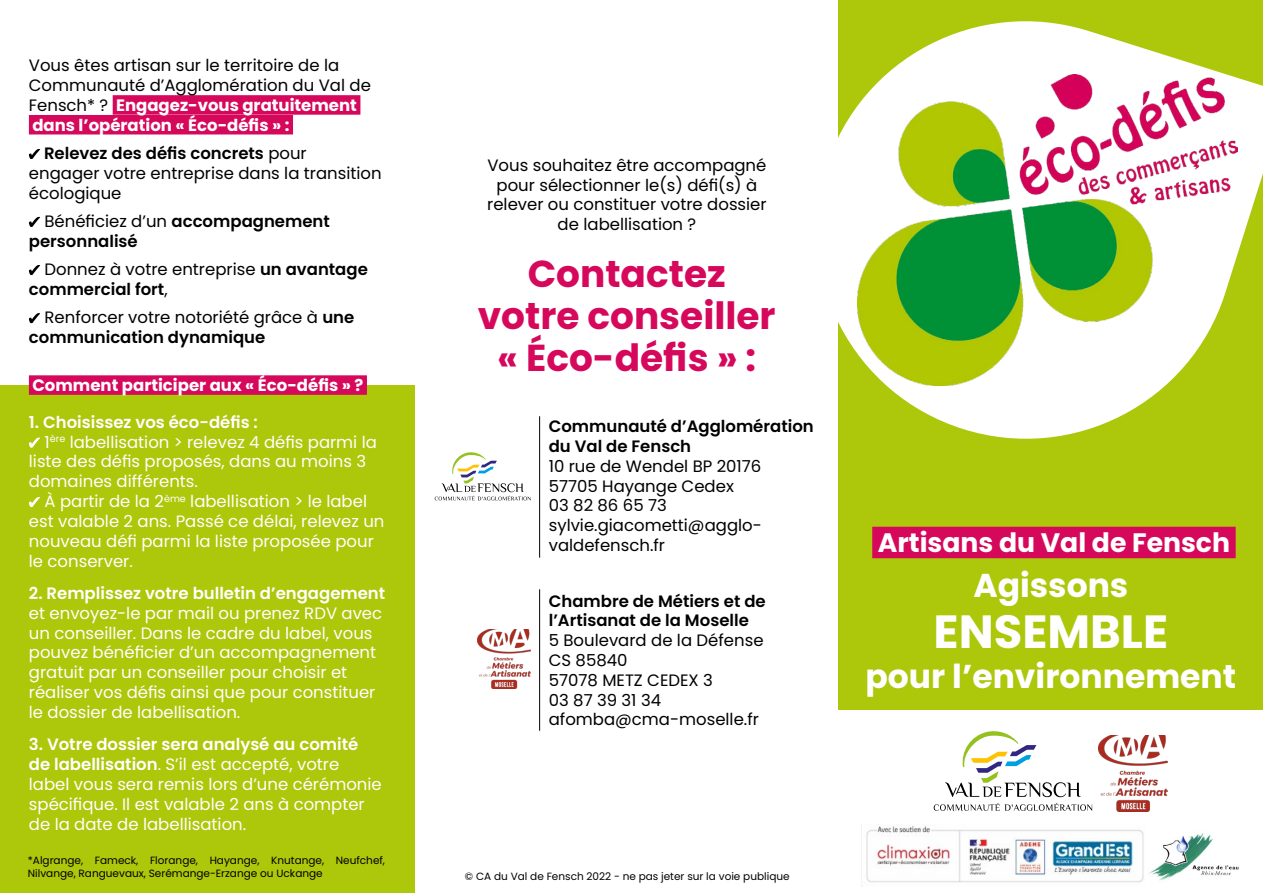
<style>
.page{position:relative;width:1263px;height:893px;background:#fff}
.page>*{position:absolute;margin:0;border:0;box-sizing:border-box;transform-origin:0 0}
.t1{font:700 46.5px "Poppins";color:#fff}
.t2{font:700 37.5px/42px "Poppins";color:#d6085c;text-align:center}
.t3{font:700 33px "Poppins";color:#fff}
.t4{font:700 26.7px "Poppins";color:#fff}
.t5{font:16.5px/19.8px "Poppins";color:#fff}
.t6{font:16.5px/19.8px "Poppins";color:#000}
.t7{font:600 16.5px/19.8px "Poppins";color:#000}
.t8{font:600 16.5px "Poppins";color:#fff}
.t9{font:700 16.5px "Poppins";color:#fff}
.t10{font:10.5px/12.6px "Poppins";color:#000}
.s1{font-weight:700;color:#fff}
.s2{font-weight:600}
.s3{font-weight:400}
</style>
<div class="page">
<div style="left:0;top:386px;width:415px;height:507px;background:#adc70a"></div>
<div style="left:839px;top:1px;width:424px;height:709px;background:#adc70a"></div>
<svg style="left:838px;top:0;width:425px;height:464px"></svg>
<div style="left:113px;top:95px;width:247px;height:20px;background:#d6085c"></div>
<div style="left:29px;top:115px;width:264px;height:19px;background:#d6085c"></div>
<div style="left:29px;top:375px;width:338px;height:20px;background:#d6085c"></div>
<svg style="left:29px;top:149px;width:11px;height:10px"></svg>
<svg style="left:29px;top:217px;width:11px;height:10px"></svg>
<svg style="left:29px;top:265px;width:11px;height:10px"></svg>
<svg style="left:29px;top:313px;width:11px;height:10px"></svg>
<svg style="left:29px;top:438px;width:11px;height:10px"></svg>
<svg style="left:29px;top:497px;width:11px;height:10px"></svg>
<div style="left:872px;top:527px;width:364px;height:31px;background:#d6085c"></div>
<img style="left:1099px;top:735px;width:68px;height:76px">
<img style="left:477px;top:630px;width:53px;height:58px">
<img style="left:862px;top:826px;width:282px;height:61px">
<img style="left:858px;top:75px;width:380px;height:310px">
<svg style="left:945px;top:731px;width:136px;height:66px"></svg>
<svg style="left:934px;top:803px;width:158px;height:8px"></svg>
<svg style="left:435px;top:452px;width:96px;height:49px"></svg>
<hr style="left:539px;top:416px;width:1px;height:142px;background:#000">
<hr style="left:539px;top:589px;width:1px;height:142px;background:#000">
<img style="left:1149px;top:833px;width:90px;height:48px">
<p class="t6" style="left:29px;top:56px;width:343px">Vous êtes artisan sur le territoire de la Communauté d’Agglomération du Val de Fensch* ? <span class="s1">Engagez-vous gratuitement dans l’opération « Éco-défis » :</span></p>
<p class="t6" style="left:29px;top:143px;width:354px;text-indent:15px"><span class="s2">Relevez des défis concrets</span> pour<br>engager votre entreprise dans la transition écologique</p>
<p class="t7" style="left:29px;top:211px;width:302px;text-indent:16px"><span class="s3">Bénéficiez d’un</span> accompagnement personnalisé</p>
<p class="t7" style="left:29px;top:259px;width:340px;text-indent:16px"><span class="s3">Donnez à votre entreprise</span> un avantage commercial fort<span class="s3">,</span></p>
<p class="t6" style="left:29px;top:308px;width:327px;text-indent:16px">Renforcer votre notoriété grâce à <span class="s2">une communication dynamique</span></p>
<p class="t9" style="left:32px;top:376px;width:333px">Comment participer aux « Éco-défis » ?</p>
<p class="t8" style="left:29px;top:413px;width:231px">1. Choisissez vos éco-défis :</p>
<p class="t5" style="left:45px;top:432px;width:334px">1<sup>ère</sup> labellisation &gt; relevez 4 défis parmi la</p>
<p class="t5" style="left:29px;top:452px;width:339px">liste des défis proposés, dans au moins 3</p>
<p class="t5" style="left:29px;top:472px;width:171px">domaines différents.</p>
<p class="t5" style="left:45px;top:491px;width:324px">À partir de la 2<sup>ème</sup> labellisation &gt; le label</p>
<p class="t5" style="left:29px;top:511px;width:357px">est valable 2 ans. Passé ce délai, relevez un</p>
<p class="t5" style="left:29px;top:531px;width:346px">nouveau défi parmi la liste proposée pour</p>
<p class="t5" style="left:29px;top:551px;width:105px">le conserver.</p>
<p class="t8" style="left:29px;top:584px;width:358px">2. Remplissez votre bulletin d’engagement</p>
<p class="t5" style="left:29px;top:603px;width:355px">et envoyez-le par mail ou prenez RDV avec un conseiller. Dans le cadre du label, vous pouvez bénéficier d’un accompagnement gratuit par un conseiller pour choisir et réaliser vos défis ainsi que pour constituer le dossier de labellisation.</p>
<p class="t5" style="left:29px;top:735px;width:354px"><span class="s2">3. Votre dossier sera analysé au comité de labellisation</span>. S’il est accepté, votre label vous sera remis lors d’une cérémonie spécifique. Il est valable 2 ans à compter de la date de labellisation.</p>
<p class="t10" style="left:28px;top:854px;width:359px">*Algrange, Fameck, Florange, Hayange, Knutange, Neufchef,<br>Nilvange, Ranguevaux, Serémange-Erzange ou Uckange</p>
<p class="t6" style="left:487px;top:155px;width:281px;text-align:center">Vous souhaitez être accompagné pour sélectionner le(s) défi(s) à relever ou constituer votre dossier de labellisation ?</p>
<h2 class="t2" style="left:478px;top:253px;width:299px">Contactez votre conseiller « Éco-défis » :</h2>
<p class="t7" style="left:549px;top:417px;width:266px">Communauté d’Agglomération du Val de Fensch</p>
<p class="t6" style="left:549px;top:456px;width:215px">10 rue de Wendel BP 20176<br>57705 Hayange Cedex<br>03 82 86 65 73 sylvie.giacometti@agglo&shy;valdefensch.fr</p>
<p class="t7" style="left:549px;top:591px;width:218px">Chambre de Métiers et de l’Artisanat de la Moselle</p>
<p class="t6" style="left:549px;top:631px;width:216px">5 Boulevard de la Défense<br>CS 85840<br>57078 METZ CEDEX 3<br>03 87 39 31 34 afomba@cma-moselle.fr</p>
<h3 class="t4" style="left:878px;top:527px;width:354px">Artisans du Val de Fensch</h3>
<h3 class="t3" style="left:973px;top:566px;width:156px">Agissons</h3>
<h1 class="t1" style="left:933px;top:605px;width:236px">ENSEMBLE</h1>
<h3 class="t3" style="left:865px;top:657px;width:372px">pour l’environnement</h3>
<p class="t10" style="left:465px;top:870px;width:326px">© CA du Val de Fensch 2022 - ne pas jeter sur la voie publique</p>
</div>
